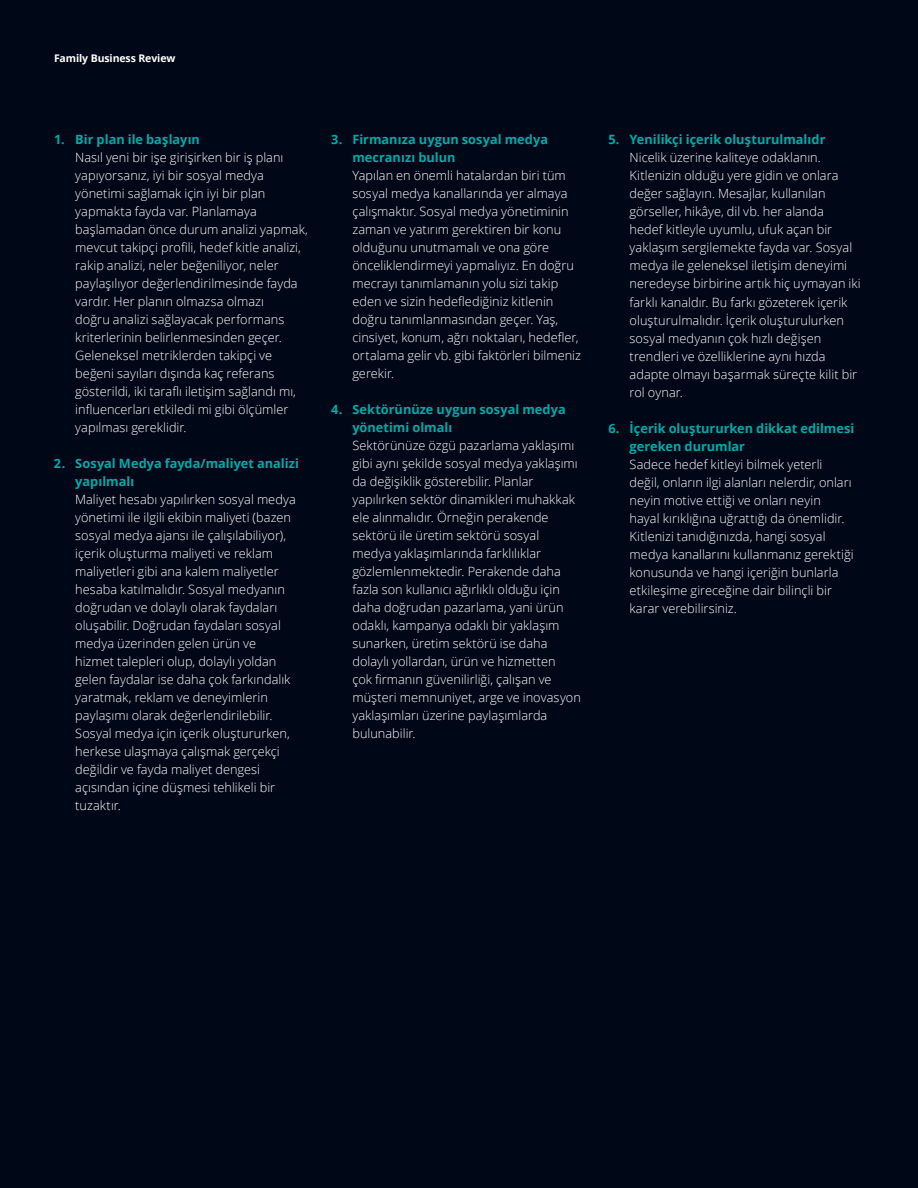
<style>
.page{position:relative;width:918px;height:1188px;background:#000717}
.page>*{position:absolute;margin:0;border:0;box-sizing:border-box;transform-origin:0 0}
.t1{font:300 12.75px/18px "Open Sans";color:#fff}
.t2{font:700 12.75px/18px "Open Sans";color:#00abaa}
.t3{font:700 10.5px "Open Sans";letter-spacing:-.01em;color:#fff}
</style>
<div class="page">
<p class="t3" style="left:54px;top:51px;width:123px">Family Business Review</p>
<p class="t2" style="left:54px;top:130px;width:148px">1. Bir plan ile başlayın</p>
<p class="t1" style="left:75px;top:148px;width:234px">Nasıl yeni bir işe girişirken bir iş planı yapıyorsanız, iyi bir sosyal medya yönetimi sağlamak için iyi bir plan yapmakta fayda var. Planlamaya başlamadan önce durum analizi yapmak, mevcut takipçi profili, hedef kitle analizi, rakip analizi, neler beğeniliyor, neler paylaşılıyor değerlendirilmesinde fayda vardır. Her planın olmazsa olmazı<br>doğru analizi sağlayacak performans kriterlerinin belirlenmesinden geçer.<br>Geleneksel metriklerden takipçi ve beğeni sayıları dışında kaç referans gösterildi, iki taraflı iletişim sağlandı mı, influencerları etkiledi mi gibi ölçümler yapılması gereklidir.</p>
<p class="t2" style="left:75px;top:454px;width:225px;text-indent:-21px">2. Sosyal Medya fayda/maliyet analizi yapılmalı</p>
<p class="t1" style="left:75px;top:490px;width:222px">Maliyet hesabı yapılırken sosyal medya yönetimi ile ilgili ekibin maliyeti (bazen sosyal medya ajansı ile çalışılabiliyor), içerik oluşturma maliyeti ve reklam maliyetleri gibi ana kalem maliyetler hesaba katılmalıdır. Sosyal medyanın doğrudan ve dolaylı olarak faydaları oluşabilir. Doğrudan faydaları sosyal medya üzerinden gelen ürün ve hizmet talepleri olup, dolaylı yoldan gelen faydalar ise daha çok farkındalık yaratmak, reklam ve deneyimlerin paylaşımı olarak değerlendirilebilir.<br>Sosyal medya için içerik oluştururken, herkese ulaşmaya çalışmak gerçekçi değildir ve fayda maliyet dengesi açısından içine düşmesi tehlikeli bir tuzaktır.</p>
<p class="t2" style="left:352px;top:130px;width:197px;text-indent:-21px">3. Firmanıza uygun sosyal medya mecranızı bulun</p>
<p class="t1" style="left:352px;top:166px;width:230px">Yapılan en önemli hatalardan biri tüm sosyal medya kanallarında yer almaya çalışmaktır. Sosyal medya yönetiminin zaman ve yatırım gerektiren bir konu olduğunu unutmamalı ve ona göre önceliklendirmeyi yapmalıyız. En doğru mecrayı tanımlamanın yolu sizi takip eden ve sizin hedeflediğiniz kitlenin doğru tanımlanmasından geçer. Yaş, cinsiyet, konum, ağrı noktaları, hedefler, ortalama gelir vb. gibi faktörleri bilmeniz gerekir.</p>
<p class="t2" style="left:352px;top:400px;width:215px;text-indent:-21px">4. Sektörünüze uygun sosyal medya yönetimi olmalı</p>
<p class="t1" style="left:352px;top:436px;width:230px">Sektörünüze özgü pazarlama yaklaşımı gibi aynı şekilde sosyal medya yaklaşımı da değişiklik gösterebilir. Planlar yapılırken sektör dinamikleri muhakkak ele alınmalıdır. Örneğin perakende sektörü ile üretim sektörü sosyal medya yaklaşımlarında farklılıklar gözlemlenmektedir. Perakende daha fazla son kullanıcı ağırlıklı olduğu için daha doğrudan pazarlama, yani ürün odaklı, kampanya odaklı bir yaklaşım sunarken, üretim sektörü ise daha dolaylı yollardan, ürün ve hizmetten<br>çok firmanın güvenilirliği, çalışan ve müşteri memnuniyet, arge ve inovasyon yaklaşımları üzerine paylaşımlarda bulunabilir.</p>
<p class="t2" style="left:608px;top:131px;width:219px">5. Yenilikçi içerik oluşturulmalıdr</p>
<p class="t1" style="left:630px;top:149px;width:233px">Nicelik üzerine kaliteye odaklanın.<br>Kitlenizin olduğu yere gidin ve onlara değer sağlayın. Mesajlar, kullanılan görseller, hikâye, dil vb. her alanda<br>hedef kitleyle uyumlu, ufuk açan bir yaklaşım sergilemekte fayda var. Sosyal medya ile geleneksel iletişim deneyimi neredeyse birbirine artık hiç uymayan iki farklı kanaldır. Bu farkı gözeterek içerik oluşturulmalıdır. İçerik oluşturulurken sosyal medyanın çok hızlı değişen trendleri ve özelliklerine aynı hızda adapte olmayı başarmak süreçte kilit bir rol oynar.</p>
<p class="t2" style="left:630px;top:419px;width:226px;text-indent:-21px">6. İçerik oluştururken dikkat edilmesi gereken durumlar</p>
<p class="t1" style="left:630px;top:455px;width:226px">Sadece hedef kitleyi bilmek yeterli değil, onların ilgi alanları nelerdir, onları neyin motive ettiği ve onları neyin hayal kırıklığına uğrattığı da önemlidir.<br>Kitlenizi tanıdığınızda, hangi sosyal medya kanallarını kullanmanız gerektiği konusunda ve hangi içeriğin bunlarla etkileşime gireceğine dair bilinçli bir karar verebilirsiniz.</p>
</div>
